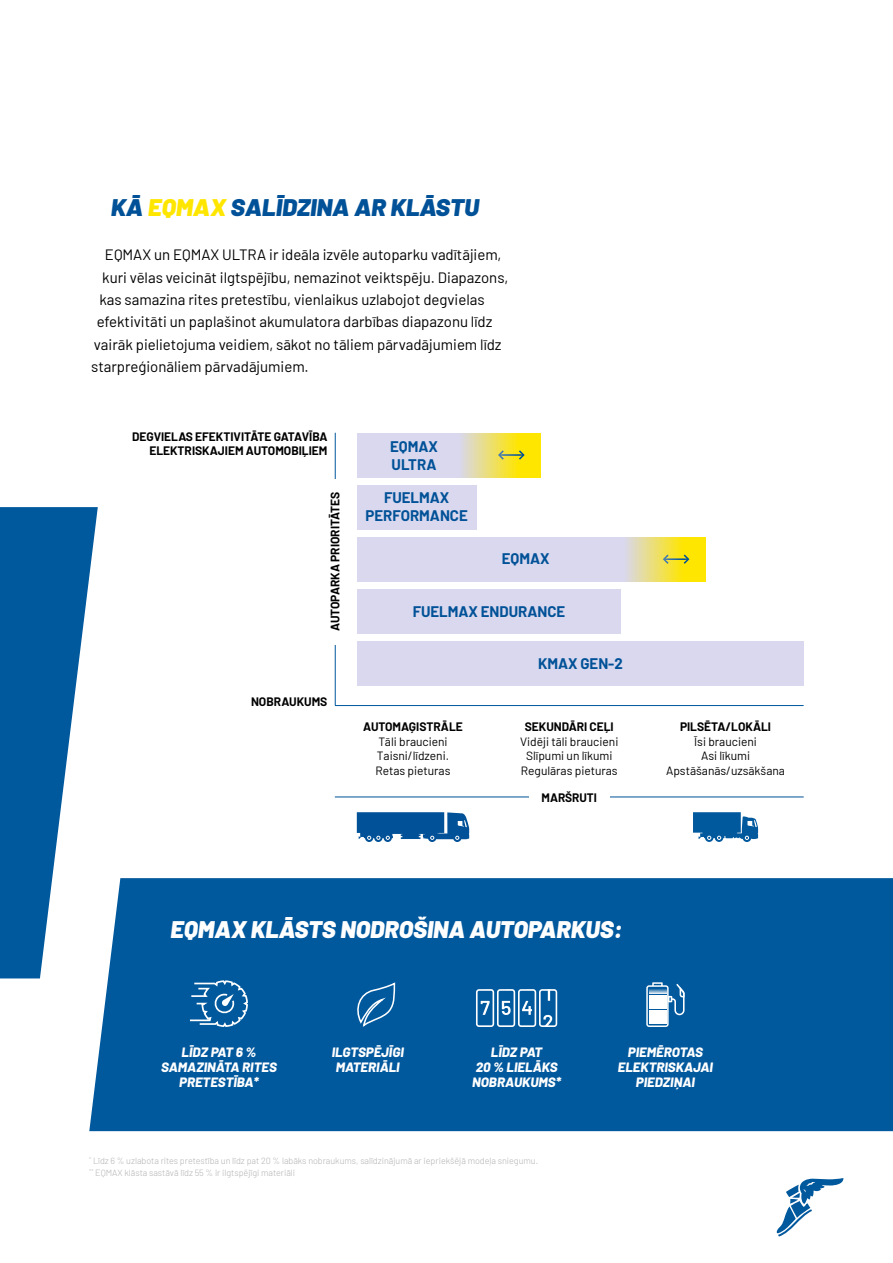
<style>
.page{position:relative;width:893px;height:1263px;background:#fff}
.page>*{position:absolute;margin:0;border:0;box-sizing:border-box;transform-origin:0 0}
.t1{font:italic 900 24px "Barlow";color:#fff}
.t2{font:900 24px "Barlow";color:#005197}
.t3{font:15px "Barlow";color:#000}
.t4{font:700 15px/18px "Barlow";color:#005197;text-align:center}
.t5{font:italic 800 13.5px/15px "Barlow";color:#fff;text-align:center}
.t6{font:700 12px/14.4px "Barlow";color:#000;text-align:right}
.t7{font:12px/14.4px "Barlow";color:#000;text-align:center}
.t8{font:300 9px/12px "Barlow";color:#b3b2b2}
.s1{color:#ffe600}
</style>
<div class="page">
<svg style="left:777px;top:1178px;width:66px;height:58px"></svg>
<div style="left:89px;top:878px;width:804px;height:253px;background:#00589d"></div>
<svg style="left:334px;top:432px;width:470px;height:274px"></svg>
<div style="left:357px;top:433px;width:184px;height:44px;background:#d9d8ee"></div>
<div style="left:357px;top:537px;width:349px;height:44px;background:#d9d8ee"></div>
<div style="left:357px;top:641px;width:447px;height:45px;background:#d9d8ee"></div>
<div style="left:357px;top:589px;width:264px;height:45px;background:#d9d8ee"></div>
<div style="left:357px;top:485px;width:119px;height:44px;background:#d9d8ee"></div>
<hr style="left:335px;top:796px;width:469px;height:1px;background:#005197">
<div style="left:529px;top:793px;width:81px;height:8px;background:#fff"></div>
<div style="left:323px;top:479px;width:24px;height:165px;background:#fff"></div>
<svg style="left:357px;top:812px;width:112px;height:30px;background:#2a6da8"></svg>
<svg style="left:627px;top:537px;width:79px;height:44px;background:#f1e054"></svg>
<svg style="left:663px;top:554px;width:26px;height:10px"></svg>
<svg style="left:462px;top:433px;width:79px;height:44px;background:#f0e055"></svg>
<svg style="left:498px;top:450px;width:27px;height:10px"></svg>
<svg style="left:693px;top:812px;width:65px;height:30px"></svg>
<svg style="left:188px;top:979px;width:61px;height:49px;background:#2e76ae"></svg>
<svg style="left:354px;top:981px;width:43px;height:48px;background:#236eaa"></svg>
<svg style="left:646px;top:982px;width:39px;height:45px"></svg>
<svg style="left:476px;top:989px;width:81px;height:38px"></svg>
<svg style="left:0;top:507px;width:98px;height:471px;fill:#00589d"></svg>
<h1 class="t2" style="left:110px;top:189px;width:374px">KĀ <span class="s1">EQMAX</span> SALĪDZINA AR KLĀSTU</h1>
<p class="t3" style="left:105px;top:244px;width:398px">EQMAX un EQMAX ULTRA ir ideāla izvēle autoparku vadītājiem,</p>
<p class="t3" style="left:102px;top:266px;width:408px">kuri vēlas veicināt ilgtspējību, nemazinot veiktspēju. Diapazons,</p>
<p class="t3" style="left:99px;top:289px;width:387px">kas samazina rites pretestību, vienlaikus uzlabojot degvielas</p>
<p class="t3" style="left:97px;top:311px;width:397px">efektivitāti un paplašinot akumulatora darbības diapazonu līdz</p>
<p class="t3" style="left:94px;top:333px;width:409px">vairāk pielietojuma veidiem, sākot no tāliem pārvadājumiem līdz</p>
<p class="t3" style="left:91px;top:356px;width:219px">starpreģionāliem pārvadājumiem.</p>
<p class="t6" style="left:132px;top:428px;width:197px">DEGVIELAS EFEKTIVITĀTE GATAVĪBA<br>ELEKTRISKAJIEM AUTOMOBIĻIEM</p>
<p class="t6" style="left:327px;top:631px;width:141px;rotate:-90deg">AUTOPARKA PRIORITĀTES</p>
<p class="t6" style="left:251px;top:693px;width:78px">NOBRAUKUMS</p>
<p class="t4" style="left:390px;top:436px;width:49px;text-align:left">EQMAX<br>ULTRA</p>
<p class="t4" style="left:366px;top:488px;width:104px">FUELMAX<br>PERFORMANCE</p>
<p class="t4" style="left:502px;top:549px;width:49px">EQMAX</p>
<p class="t4" style="left:413px;top:601px;width:154px">FUELMAX ENDURANCE</p>
<p class="t6" style="left:363px;top:719px;width:101px">AUTOMAĢISTRĀLE</p>
<p class="t7" style="left:375px;top:733px;width:76px;text-align:left">Tāli braucieni<br>Taisni/līdzeni.<br>Retas pieturas</p>
<p class="t4" style="left:538px;top:653px;width:86px">KMAX GEN-2</p>
<p class="t6" style="left:525px;top:719px;width:91px">SEKUNDĀRI CEĻI</p>
<p class="t7" style="left:520px;top:733px;width:100px">Vidēji tāli braucieni<br>Slīpumi un līkumi<br>Regulāras pieturas</p>
<p class="t6" style="left:542px;top:789px;width:57px">MARŠRUTI</p>
<p class="t6" style="left:680px;top:719px;width:93px">PILSĒTA/LOKĀLI</p>
<p class="t7" style="left:666px;top:733px;width:120px">Īsi braucieni<br>Asi līkumi<br>Apstāšanās/uzsākšana</p>
<h1 class="t1" style="left:171px;top:911px;width:454px">EQMAX KLĀSTS NODROŠINA AUTOPARKUS:</h1>
<p class="t5" style="left:161px;top:1043px;width:117px">LĪDZ PAT 6 %<br>SAMAZINĀTA RITES<br>PRETESTĪBA*</p>
<p class="t5" style="left:332px;top:1043px;width:74px">ILGTSPĒJĪGI<br>MATERIĀLI</p>
<p class="t5" style="left:472px;top:1043px;width:90px">LĪDZ PAT<br>20 % LIELĀKS<br>NOBRAUKUMS*</p>
<p class="t5" style="left:618px;top:1043px;width:97px">PIEMĒROTAS<br>ELEKTRISKAJAI<br>PIEDZIŅAI</p>
<p class="t8" style="left:89px;top:1154px;width:450px"><sup>*</sup> Līdz 6 % uzlabota rites pretestība un līdz pat 20 % labāks nobraukums, salīdzinājumā ar iepriekšējā modeļa sniegumu. <sup>**</sup> EQMAX klāsta sastāvā līdz 55 % ir ilgtspējīgi materiāli</p>
</div>
